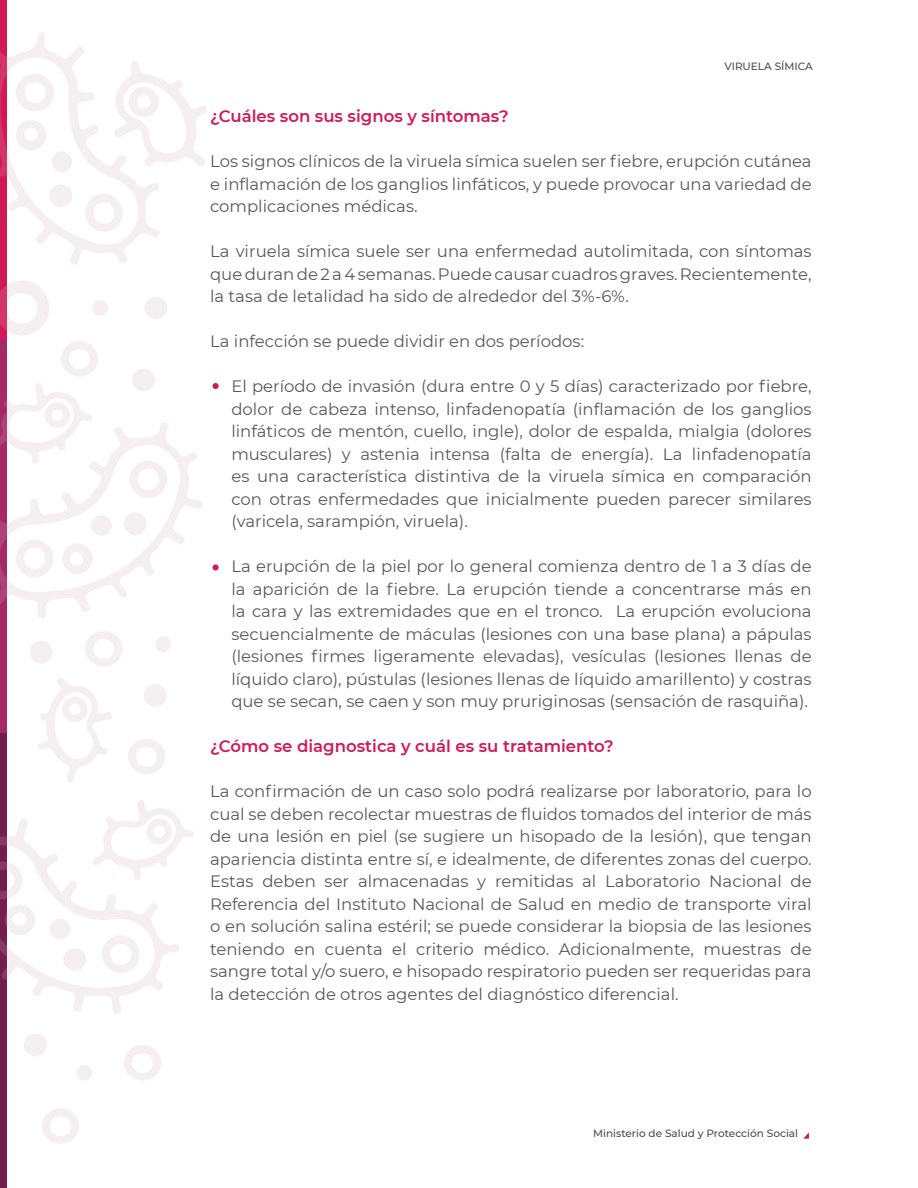
<style>
.page{position:relative;width:918px;height:1188px;background:#fff}
.page>*{position:absolute;margin:0;border:0;box-sizing:border-box;transform-origin:0 0}
.t1{font:16.5px/22.5px "Montserrat";color:#57585a;text-align:justify}
.t2{font:600 16.5px "Montserrat";color:#d21857}
.t3{font:500 10.5px "Montserrat";color:#4b4c4d}
</style>
<div class="page">
<svg style="left:803px;top:1132px;width:6px;height:7px"></svg>
<div style="left:0;top:0;width:6px;height:340px;background:#d21857"></div>
<div style="left:0;top:340px;width:6px;height:398px;background:#a62867"></div>
<div style="left:0;top:733px;width:6px;height:455px;background:#751d4d"></div>
<svg style="left:85px;top:631px;width:38px;height:36px"></svg>
<svg style="left:42px;top:1108px;width:37px;height:36px"></svg>
<svg style="left:128px;top:739px;width:37px;height:35px"></svg>
<svg style="left:124px;top:1045px;width:37px;height:36px"></svg>
<svg style="left:30px;top:641px;width:23px;height:23px"></svg>
<svg style="left:144px;top:684px;width:23px;height:23px"></svg>
<svg style="left:24px;top:1034px;width:23px;height:22px"></svg>
<svg style="left:155px;top:637px;width:16px;height:15px"></svg>
<svg style="left:77px;top:1065px;width:15px;height:16px"></svg>
<svg style="left:0;top:32px;width:207px;height:234px"></svg>
<svg style="left:0;top:280px;width:202px;height:338px"></svg>
<svg style="left:38px;top:678px;width:74px;height:104px"></svg>
<svg style="left:0;top:799px;width:194px;height:215px"></svg>
<div style="left:212px;top:383px;width:7px;height:6px;background:#d21857;border-radius:50%"></div>
<svg style="left:212px;top:564px;width:7px;height:7px"></svg>
<p class="t3" style="left:724px;top:59px;width:90px">VIRUELA SÍMICA</p>
<p class="t2" style="left:210px;top:105px;width:300px">¿Cuáles son sus signos y síntomas?</p>
<p class="t1" style="left:210px;top:150px;width:603px">Los signos clínicos de la viruela símica suelen ser fiebre, erupción cutánea e inflamación de los ganglios linfáticos, y puede provocar una variedad de complicaciones médicas.</p>
<p class="t1" style="left:210px;top:240px;width:603px">La viruela símica suele ser una enfermedad autolimitada, con síntomas que duran de 2 a 4 semanas. Puede causar cuadros graves. Recientemente, la tasa de letalidad ha sido de alrededor del 3%-6%.</p>
<p class="t1" style="left:210px;top:330px;width:376px">La infección se puede dividir en dos períodos:</p>
<p class="t1" style="left:231px;top:375px;width:582px">El período de invasión (dura entre 0 y 5 días) caracterizado por fiebre, dolor de cabeza intenso, linfadenopatía (inflamación de los ganglios linfáticos de mentón, cuello, ingle), dolor de espalda, mialgia (dolores musculares) y astenia intensa (falta de energía). La linfadenopatía es una característica distintiva de la viruela símica en comparación con otras enfermedades que inicialmente pueden parecer similares (varicela, sarampión, viruela).</p>
<p class="t1" style="left:231px;top:555px;width:582px">La erupción de la piel por lo general comienza dentro de 1 a 3 días de la aparición de la fiebre. La erupción tiende a concentrarse más en la cara y las extremidades que en el tronco. La erupción evoluciona secuencialmente de máculas (lesiones con una base plana) a pápulas (lesiones firmes ligeramente elevadas), vesículas (lesiones llenas de líquido claro), pústulas (lesiones llenas de líquido amarillento) y costras que se secan, se caen y son muy pruriginosas (sensación de rasquiña).</p>
<p class="t2" style="left:210px;top:735px;width:405px">¿Cómo se diagnostica y cuál es su tratamiento?</p>
<p class="t1" style="left:210px;top:780px;width:603px">La confirmación de un caso solo podrá realizarse por laboratorio, para lo cual se deben recolectar muestras de fluidos tomados del interior de más de una lesión en piel (se sugiere un hisopado de la lesión), que tengan apariencia distinta entre sí, e idealmente, de diferentes zonas del cuerpo.<br>Estas deben ser almacenadas y remitidas al Laboratorio Nacional de Referencia del Instituto Nacional de Salud en medio de transporte viral o en solución salina estéril; se puede considerar la biopsia de las lesiones teniendo en cuenta el criterio médico. Adicionalmente, muestras de sangre total y/o suero, e hisopado respiratorio pueden ser requeridas para la detección de otros agentes del diagnóstico diferencial.</p>
<p class="t3" style="left:593px;top:1126px;width:207px">Ministerio de Salud y Protección Social</p>
</div>
